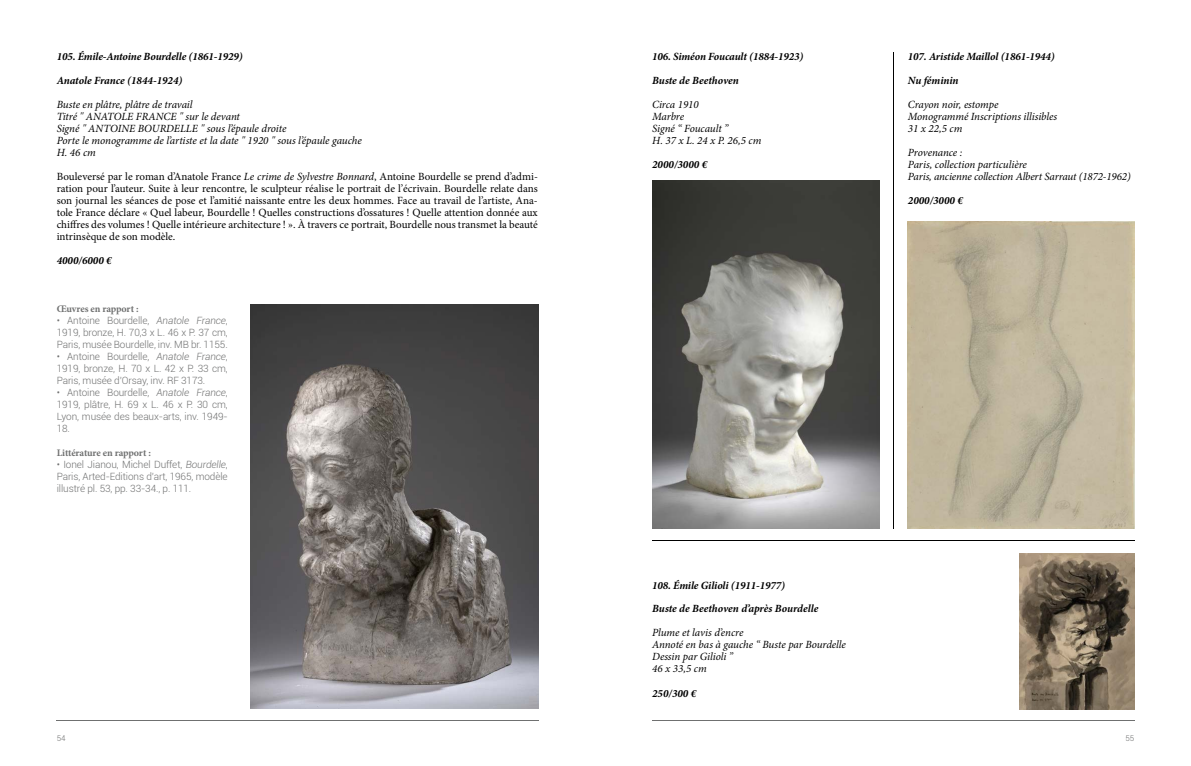
<style>
.page{position:relative;width:1191px;height:766px;background:#fff}
.page>*{position:absolute;margin:0;border:0;box-sizing:border-box;transform-origin:0 0}
.t1{font:11px/12px "Minion Pro";color:#000;text-align:justify}
.t2{font:italic 11px/12px "Minion Pro";letter-spacing:-.01em;color:#000}
.t3{font:italic 700 11px "Minion Pro";letter-spacing:-.01em;color:#000}
.t4{font:300 10px/12px "Roboto";letter-spacing:-.01em;color:#6f7070;text-align:justify}
.t5{font:700 10px "Minion Pro";letter-spacing:-.015em;color:#6f7070}
.t6{font:300 8px "Roboto";color:#6f7070}
.s1{font-style:italic}
</style>
<div class="page">
<hr style="left:893px;top:52px;width:1px;height:476px;background:#000">
<hr style="left:652px;top:540px;width:482px;height:1px;background:#000">
<img style="left:250px;top:304px;width:289px;height:404px">
<img style="left:652px;top:180px;width:227px;height:348px">
<img style="left:1019px;top:553px;width:115px;height:156px">
<img style="left:908px;top:221px;width:226px;height:307px">
<hr style="left:57px;top:720px;width:482px;height:1px;background:#6f7070">
<hr style="left:652px;top:720px;width:482px;height:1px;background:#6f7070">
<p class="t3" style="left:57px;top:48px;width:187px">105. Émile-Antoine Bourdelle (1861-1929)</p>
<p class="t3" style="left:57px;top:73px;width:127px">Anatole France (1844-1924)</p>
<p class="t2" style="left:57px;top:98px;width:306px">Buste en plâtre, plâtre de travail<br>Titré " ANATOLE FRANCE " sur le devant<br>Signé " ANTOINE BOURDELLE " sous l’épaule droite<br>Porte le monogramme de l’artiste et la date " 1920 " sous l’épaule gauche H. 46 cm</p>
<p class="t1" style="left:57px;top:170px;width:483px">Bouleversé par le roman d’Anatole France <span class="s1">Le crime de Sylvestre Bonnard</span>, Antoine Bourdelle se prend d’admi&shy;ration pour l’auteur. Suite à leur rencontre, le sculpteur réalise le portrait de l’écrivain. Bourdelle relate dans son journal les séances de pose et l’amitié naissante entre les deux hommes. Face au travail de l’artiste, Ana&shy;tole France déclare « Quel labeur, Bourdelle ! Quelles constructions d’ossatures ! Quelle attention donnée aux chiffres des volumes ! Quelle intérieure architecture ! ». À travers ce portrait, Bourdelle nous transmet la beauté intrinsèque de son modèle.</p>
<p class="t3" style="left:57px;top:253px;width:56px">4000/6000 €</p>
<p class="t5" style="left:57px;top:302px;width:83px">Œuvres en rapport :</p>
<p class="t4" style="left:57px;top:314px;width:173px">• Antoine Bourdelle, <span class="s1">Anatole France</span>, 1919, bronze, H. 70,3 x L. 46 x P. 37 cm, Paris, musée Bourdelle, inv. MB br. 1155.</p>
<p class="t4" style="left:57px;top:350px;width:173px">• Antoine Bourdelle, <span class="s1">Anatole France</span>, 1919, bronze, H. 70 x L. 42 x P. 33 cm, Paris, musée d’Orsay, inv. RF 3173.</p>
<p class="t4" style="left:57px;top:386px;width:173px">• Antoine Bourdelle, <span class="s1">Anatole France</span>, 1919, plâtre, H. 69 x L. 46 x P. 30 cm, Lyon, musée des beaux-arts, inv. 1949- 18.</p>
<p class="t5" style="left:57px;top:446px;width:96px">Littérature en rapport :</p>
<p class="t4" style="left:57px;top:458px;width:173px">• Ionel Jianou, Michel Duffet, <span class="s1">Bourdelle</span>, Paris, Arted-Editions d’art, 1965, modèle illustré pl. 53, pp. 33-34., p. 111.</p>
<p class="t3" style="left:652px;top:48px;width:152px">106. Siméon Foucault (1884-1923)</p>
<p class="t3" style="left:652px;top:73px;width:88px">Buste de Beethoven</p>
<p class="t2" style="left:652px;top:98px;width:111px">Circa 1910<br>Marbre<br>Signé “ Foucault ”<br>H. 37 x L. 24 x P. 26,5 cm</p>
<p class="t3" style="left:652px;top:157px;width:56px">2000/3000 €</p>
<p class="t3" style="left:908px;top:48px;width:148px">107. Aristide Maillol (1861-1944)</p>
<p class="t3" style="left:908px;top:73px;width:52px">Nu féminin</p>
<p class="t2" style="left:908px;top:98px;width:151px">Crayon noir, estompe<br>Monogrammé Inscriptions illisibles<br>31 x 22,5 cm</p>
<p class="t2" style="left:908px;top:146px;width:224px">Provenance :<br>Paris, collection particulière<br>Paris, ancienne collection Albert Sarraut (1872-1962)</p>
<p class="t3" style="left:908px;top:193px;width:56px">2000/3000 €</p>
<p class="t3" style="left:652px;top:577px;width:134px">108. Émile Gilioli (1911-1977)</p>
<p class="t3" style="left:652px;top:601px;width:168px">Buste de Beethoven d’après Bourdelle</p>
<p class="t2" style="left:652px;top:626px;width:195px">Plume et lavis d’encre<br>Annoté en bas à gauche “ Buste par Bourdelle<br>Dessin par Gilioli ”<br>46 x 33,5 cm</p>
<p class="t3" style="left:652px;top:685px;width:46px">250/300 €</p>
<p class="t6" style="left:57px;top:732px;width:10px">54</p>
<p class="t6" style="left:1125px;top:732px;width:10px">55</p>
</div>
